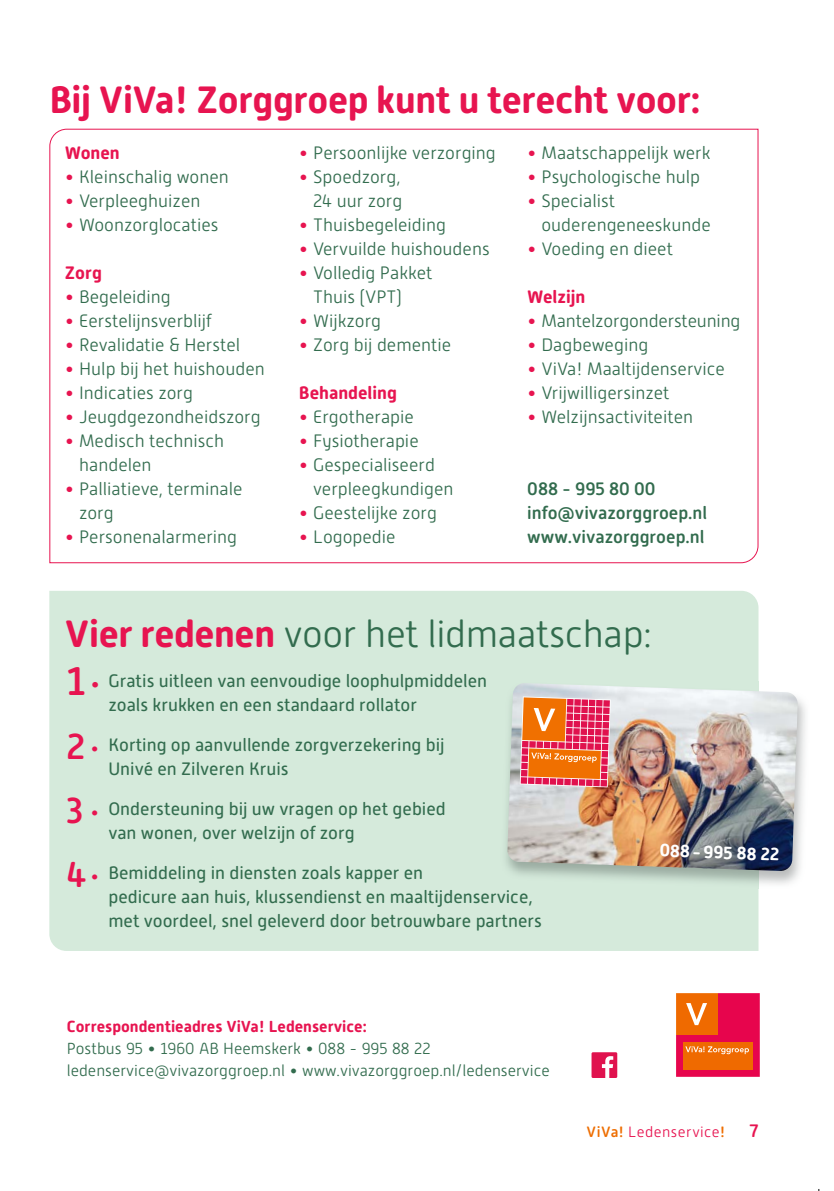
<style>
.page{position:relative;width:834px;height:1191px;background:#fff}
.page>*{position:absolute;margin:0;border:0;box-sizing:border-box;transform-origin:0 0}
.t1{font:500 40px "Alwyn New Rounded";color:#e71450}
.t2{font:700 38px "Alwyn New Rounded";letter-spacing:-.01em;color:#e71450}
.t3{font:300 38px "Alwyn New Rounded";letter-spacing:-.01em;color:#326c4e}
.t4{font:300 18px/24px "Alwyn New Rounded";color:#326c4e}
.t5{font:18px/24px "Alwyn New Rounded";color:#326c4e}
.t6{font:500 18px/24px "Alwyn New Rounded";color:#326c4e}
.t7{font:700 18px "Alwyn New Rounded";color:#e71450}
.t8{font:500 18px "Alwyn New Rounded";color:#e71450}
.t9{font:700 17.8px "Alwyn New Rounded";color:#fff}
.t10{font:300 16px/22px "Alwyn New Rounded";color:#326c4e}
.t11{font:700 16px "Alwyn New Rounded";color:#e71450}
.t12{font:300 15px "Alwyn New Rounded";letter-spacing:.03em;color:#e71450}
.s1{color:#e71450}
.s2{font-weight:700;color:#e71450}
.s3{font-weight:500;font-size:36px;color:#e71450}
.s4{font-weight:500;color:#ee6e02}
</style>
<div class="page">
<svg style="left:49px;top:128px;width:709px;height:436px"></svg>
<div style="left:49px;top:591px;width:709px;height:360px;background:#d5eadb"></div>
<img style="left:501px;top:682px;width:305px;height:206px">
<img style="left:507px;top:683px;width:290px;height:188px">
<svg style="left:519px;top:695px;width:92px;height:93px"></svg>
<div style="left:591px;top:1052px;width:26px;height:26px;background:#e0124e"></div>
<svg style="left:601px;top:1056px;width:12px;height:22px"></svg>
<svg style="left:676px;top:993px;width:84px;height:84px"></svg>
<h2 class="t2" style="left:49px;top:77px;width:652px">Bij ViVa! Zorggroep kunt u terecht voor:</h2>
<p class="t7" style="left:65px;top:142px;width:56px">Wonen</p>
<p class="t4" style="left:65px;top:164px;width:165px"><span class="s1">•</span> Kleinschalig wonen</p>
<p class="t4" style="left:65px;top:188px;width:137px"><span class="s1">•</span> Verpleeghuizen</p>
<p class="t4" style="left:65px;top:212px;width:155px"><span class="s1">•</span> Woonzorglocaties</p>
<p class="t7" style="left:65px;top:262px;width:38px">Zorg</p>
<p class="t4" style="left:65px;top:284px;width:107px"><span class="s1">•</span> Begeleiding</p>
<p class="t4" style="left:65px;top:308px;width:148px"><span class="s1">•</span> Eerstelijnsverblijf</p>
<p class="t4" style="left:65px;top:332px;width:177px"><span class="s1">•</span> Revalidatie &amp; Herstel</p>
<p class="t4" style="left:65px;top:356px;width:201px"><span class="s1">•</span> Hulp bij het huishouden</p>
<p class="t4" style="left:65px;top:380px;width:130px"><span class="s1">•</span> Indicaties zorg</p>
<p class="t4" style="left:65px;top:404px;width:197px"><span class="s1">•</span> Jeugdgezondheidszorg</p>
<p class="t4" style="left:79px;top:428px;width:147px;text-indent:-14px"><span class="s1">•</span> Medisch technisch handelen</p>
<p class="t4" style="left:79px;top:476px;width:165px;text-indent:-14px"><span class="s1">•</span> Palliatieve, terminale zorg</p>
<p class="t4" style="left:65px;top:524px;width:174px"><span class="s1">•</span> Personenalarmering</p>
<p class="t4" style="left:299px;top:140px;width:198px"><span class="s1">•</span> Persoonlijke verzorging</p>
<p class="t4" style="left:299px;top:164px;width:105px;text-align:right"><span class="s1">•</span> Spoedzorg,<br>24 uur zorg</p>
<p class="t4" style="left:299px;top:212px;width:149px"><span class="s1">•</span> Thuisbegeleiding</p>
<p class="t4" style="left:299px;top:236px;width:192px"><span class="s1">•</span> Vervuilde huishoudens</p>
<p class="t4" style="left:313px;top:260px;width:121px;text-indent:-14px"><span class="s1">•</span> Volledig Pakket<br>Thuis (VPT)</p>
<p class="t4" style="left:299px;top:308px;width:84px"><span class="s1">•</span> Wijkzorg</p>
<p class="t4" style="left:299px;top:332px;width:154px"><span class="s1">•</span> Zorg bij dementie</p>
<p class="t7" style="left:299px;top:382px;width:99px">Behandeling</p>
<p class="t4" style="left:299px;top:404px;width:116px"><span class="s1">•</span> Ergotherapie</p>
<p class="t4" style="left:299px;top:428px;width:121px"><span class="s1">•</span> Fysiotherapie</p>
<p class="t4" style="left:313px;top:452px;width:142px;text-indent:-14px"><span class="s1">•</span> Gespecialiseerd verpleegkundigen</p>
<p class="t4" style="left:299px;top:500px;width:139px"><span class="s1">•</span> Geestelijke zorg</p>
<p class="t4" style="left:299px;top:524px;width:98px"><span class="s1">•</span> Logopedie</p>
<p class="t4" style="left:527px;top:140px;width:185px"><span class="s1">•</span> Maatschappelijk werk</p>
<p class="t4" style="left:527px;top:164px;width:174px"><span class="s1">•</span> Psychologische hulp</p>
<p class="t4" style="left:541px;top:188px;width:171px;text-indent:-14px"><span class="s1">•</span> Specialist ouderengeneeskunde</p>
<p class="t4" style="left:527px;top:236px;width:147px"><span class="s1">•</span> Voeding en dieet</p>
<p class="t7" style="left:527px;top:286px;width:59px">Welzijn</p>
<p class="t4" style="left:527px;top:308px;width:215px"><span class="s1">•</span> Mantelzorgondersteuning</p>
<p class="t4" style="left:527px;top:332px;width:122px"><span class="s1">•</span> Dagbeweging</p>
<p class="t4" style="left:527px;top:356px;width:199px"><span class="s1">•</span> ViVa! Maaltijdenservice</p>
<p class="t4" style="left:527px;top:380px;width:144px"><span class="s1">•</span> Vrijwilligersinzet</p>
<p class="t4" style="left:527px;top:404px;width:167px"><span class="s1">•</span> Welzijnsactiviteiten</p>
<p class="t6" style="left:527px;top:476px;width:181px">088 - 995 80 00 info@vivazorggroep.nl www.vivazorggroep.nl</p>
<h2 class="t3" style="left:65px;top:612px;width:588px"><span class="s2">Vier redenen</span> voor het lidmaatschap:</h2>
<h1 class="t1" style="left:66px;top:654px;width:35px">1.</h1>
<p class="t5" style="left:108px;top:668px;width:380px">Gratis uitleen van eenvoudige loophulpmiddelen zoals krukken en een standaard rollator</p>
<p class="t5" style="left:108px;top:732px;width:338px;text-indent:-42px"><span class="s3">2 .</span> Korting op aanvullende zorgverzekering bij<br>Univé en Zilveren Kruis</p>
<p class="t5" style="left:108px;top:796px;width:339px;text-indent:-42px"><span class="s3">3 .</span> Ondersteuning bij uw vragen op het gebied van wonen, over welzijn of zorg</p>
<p class="t5" style="left:108px;top:860px;width:435px;text-indent:-42px"><span class="s3">4.</span> Bemiddeling in diensten zoals kapper en<br>pedicure aan huis, klussendienst en maaltijdenservice, met voordeel, snel geleverd door betrouwbare partners</p>
<p class="t9" style="left:660px;top:840px;width:121px;rotate:2deg">088-995 88 22</p>
<p class="t11" style="left:67px;top:1017px;width:301px">Correspondentieadres ViVa! Ledenservice:</p>
<p class="t10" style="left:67px;top:1037px;width:484px">Postbus 95 • 1960 AB Heemskerk • 088 - 995 88 22 ledenservice@vivazorggroep.nl • www.vivazorggroep.nl/ledenservice</p>
<p class="t12" style="left:586px;top:1124px;width:140px"><span class="s4">ViVa!</span> Ledenservice<span class="s4">!</span></p>
<p class="t8" style="left:749px;top:1121px;width:11px">7</p>
</div>
